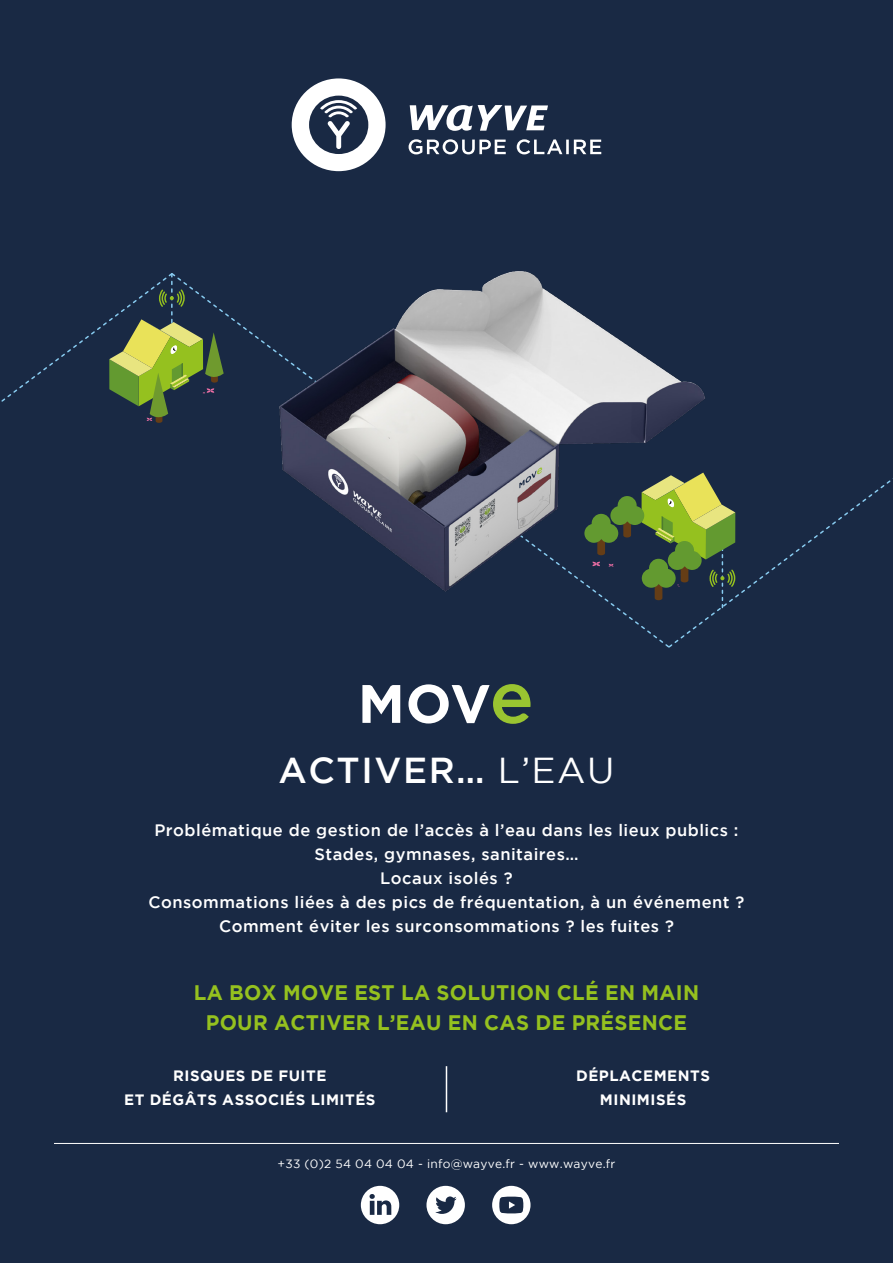
<style>
.page{position:relative;width:893px;height:1263px;background:#192944}
.page>*{position:absolute;margin:0;border:0;box-sizing:border-box;transform-origin:0 0}
.t1{font:500 36px "Gotham";letter-spacing:.045em;color:#fff}
.t2{font:700 21px/30px "Gotham";letter-spacing:.015em;color:#95c11f;text-align:center}
.t3{font:500 16.5px/24px "Gotham";letter-spacing:.03em;color:#fff;text-align:center}
.t4{font:700 15px/24px "Gotham";letter-spacing:.035em;color:#fff;text-align:center}
.t5{font:12px "Gotham";letter-spacing:.02em;color:#fff}
.s1{font-weight:400}
</style>
<div class="page">
<hr style="left:446px;top:1066px;width:1px;height:46px;background:#fff">
<hr style="left:54px;top:1143px;width:785px;height:1px;background:#fff">
<img style="left:281px;top:271px;width:424px;height:321px">
<svg style="left:518px;top:461px;width:375px;height:187px"></svg>
<svg style="left:1px;top:272px;width:378px;height:158px"></svg>
<svg style="left:292px;top:78px;width:94px;height:93px"></svg>
<svg style="left:409px;top:139px;width:192px;height:15px"></svg>
<svg style="left:410px;top:105px;width:138px;height:26px"></svg>
<svg style="left:362px;top:685px;width:38px;height:38px"></svg>
<svg style="left:408px;top:684px;width:122px;height:40px"></svg>
<svg style="left:361px;top:1186px;width:38px;height:38px"></svg>
<svg style="left:426px;top:1186px;width:39px;height:38px"></svg>
<svg style="left:492px;top:1186px;width:38px;height:38px"></svg>
<h1 class="t1" style="left:278px;top:750px;width:338px">ACTIVER… <span class="s1">L’EAU</span></h1>
<p class="t3" style="left:148px;top:818px;width:597px">Problématique de gestion de l’accès à l’eau dans les lieux publics :<br>Stades, gymnases, sanitaires…<br>Locaux isolés ?<br>Consommations liées à des pics de fréquentation, à un événement ?<br>Comment éviter les surconsommations ? les fuites ?</p>
<p class="t2" style="left:194px;top:977px;width:507px">LA BOX MOVE EST LA SOLUTION CLÉ EN MAIN<br>POUR ACTIVER L’EAU EN CAS DE PRÉSENCE</p>
<p class="t4" style="left:124px;top:1063px;width:253px">RISQUES DE FUITE<br>ET DÉGÂTS ASSOCIÉS LIMITÉS</p>
<p class="t4" style="left:576px;top:1063px;width:135px">DÉPLACEMENTS<br>MINIMISÉS</p>
<p class="t5" style="left:278px;top:1157px;width:339px">+33 (0)2 54 04 04 04 - info@wayve.fr - www.wayve.fr</p>
</div>
